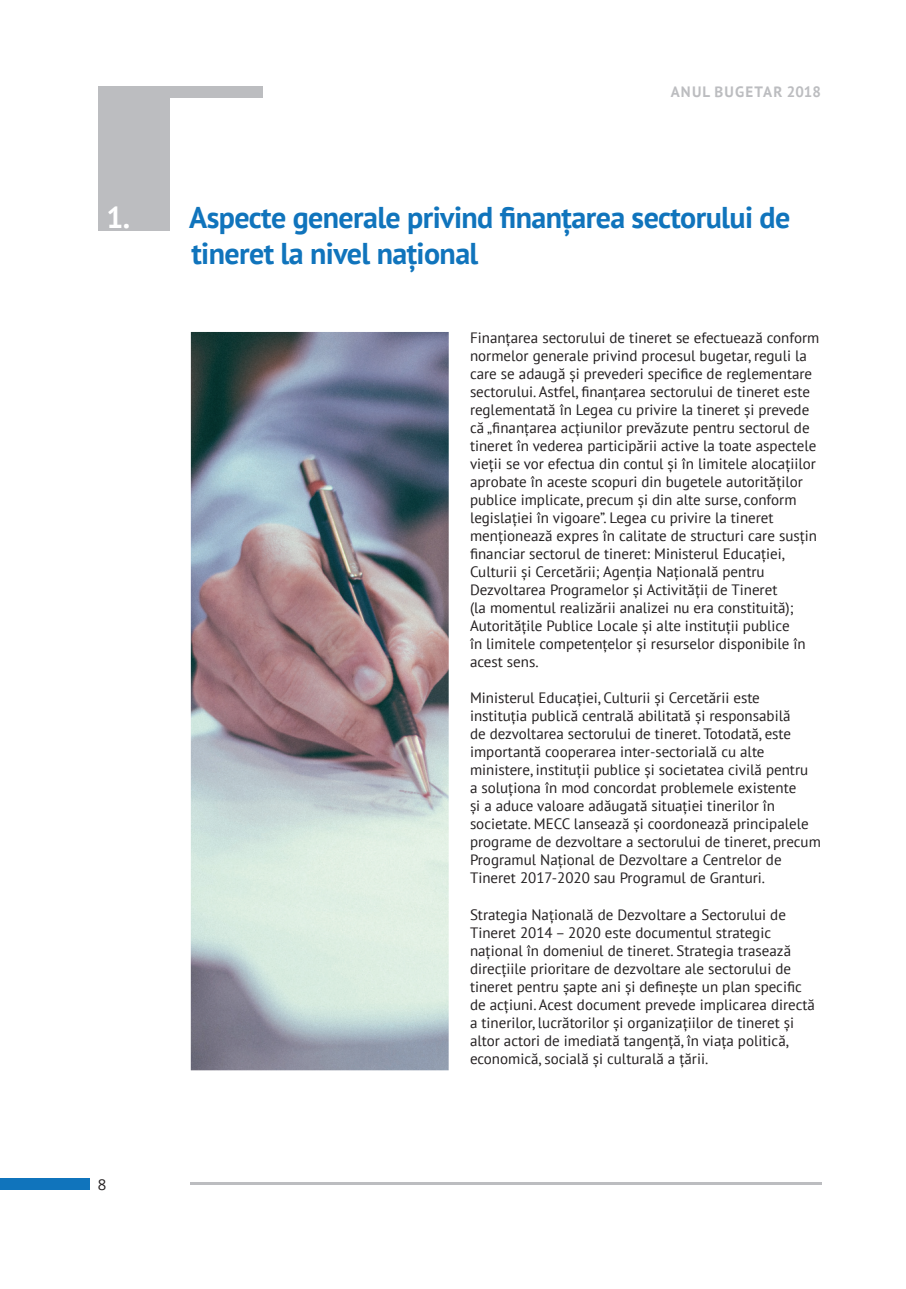
<style>
.page{position:relative;width:906px;height:1289px;background:#fff}
.page>*{position:absolute;margin:0;border:0;box-sizing:border-box;transform-origin:0 0}
.t1{font:700 30px/36px "PT Sans";letter-spacing:-.02em;color:#1074bc}
.t2{font:15px/18px "PT Sans";color:#231f20}
.t3{font:700 15px "PT Sans";letter-spacing:.08em;color:#bcbdc0}
.t4{font:15px "Open Sans";color:#231f20}
.s1{color:#fff}
</style>
<div class="page">
<div style="left:0;top:1178px;width:90px;height:11px;background:#1074bc"></div>
<hr style="left:190px;top:1182px;width:631px;height:2px;background:#bcbdc0">
<div style="left:98px;top:87px;width:165px;height:11px;background:#bcbdc0"></div>
<div style="left:98px;top:98px;width:72px;height:132px;background:#bcbdc0"></div>
<img style="left:191px;top:332px;width:258px;height:738px">
<p class="t3" style="left:670px;top:82px;width:152px">ANUL BUGETAR 2018</p>
<h1 class="t1" style="left:191px;top:199px;width:600px;text-indent:-85px"><span class="s1">1.</span> Aspecte generale privind finanțarea sectorului de tineret la nivel național</h1>
<p class="t4" style="left:98px;top:1174px;width:10px">8</p>
<p class="t2" style="left:470px;top:328px;width:351px">Finanțarea sectorului de tineret se efectuează conform normelor generale privind procesul bugetar, reguli la care se adaugă și prevederi specifice de reglementare sectorului. Astfel, finanțarea sectorului de tineret este reglementată în Legea cu privire la tineret și prevede că „finanțarea acțiunilor prevăzute pentru sectorul de tineret în vederea participării active la toate aspectele vieții se vor efectua din contul și în limitele alocațiilor aprobate în aceste scopuri din bugetele autorităților publice implicate, precum și din alte surse, conform legislației în vigoare”. Legea cu privire la tineret menționează expres în calitate de structuri care susțin financiar sectorul de tineret: Ministerul Educației, Culturii și Cercetării; Agenția Națională pentru Dezvoltarea Programelor și Activității de Tineret<br>(la momentul realizării analizei nu era constituită); Autoritățile Publice Locale și alte instituții publice<br>în limitele competențelor și resurselor disponibile în acest sens.</p>
<p class="t2" style="left:470px;top:688px;width:352px">Ministerul Educației, Culturii și Cercetării este instituția publică centrală abilitată și responsabilă<br>de dezvoltarea sectorului de tineret. Totodată, este importantă cooperarea inter-sectorială cu alte ministere, instituții publice și societatea civilă pentru<br>a soluționa în mod concordat problemele existente<br>și a aduce valoare adăugată situației tinerilor în societate. MECC lansează și coordonează principalele programe de dezvoltare a sectorului de tineret, precum Programul Național de Dezvoltare a Centrelor de Tineret 2017-2020 sau Programul de Granturi.</p>
<p class="t2" style="left:470px;top:904px;width:346px">Strategia Națională de Dezvoltare a Sectorului de Tineret 2014 – 2020 este documentul strategic național în domeniul de tineret. Strategia trasează direcțiile prioritare de dezvoltare ale sectorului de tineret pentru șapte ani și definește un plan specific de acțiuni. Acest document prevede implicarea directă a tinerilor, lucrătorilor și organizațiilor de tineret și altor actori de imediată tangență, în viața politică, economică, socială și culturală a țării.</p>
</div>
